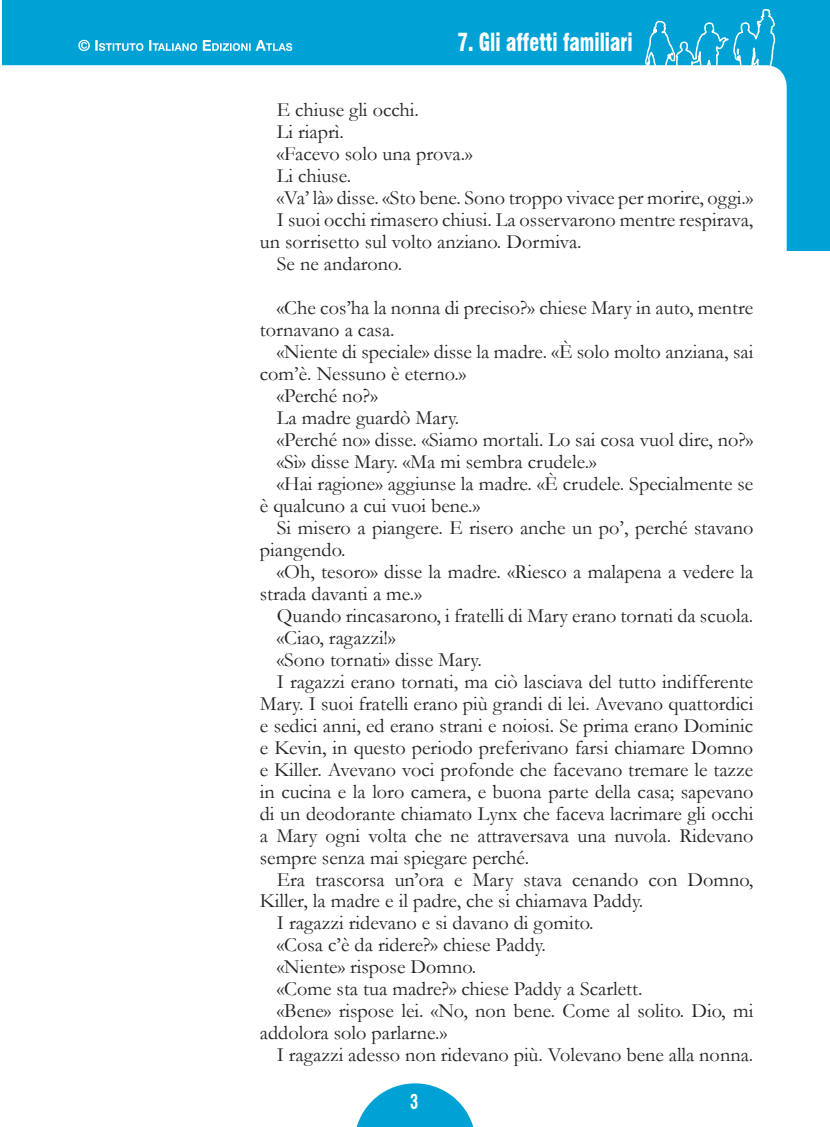
<style>
.page{position:relative;width:830px;height:1127px;background:#fff}
.page>*{position:absolute;margin:0;border:0;box-sizing:border-box;transform-origin:0 0}
.t1{font:900 condensed 24.3px "Swiss 721 BT";color:#fff;scale:.82 1}
.t2{font:20.25px/21.9px "Garamond";color:#231f20}
.t3{font:700 condensed 19.8px "Swiss 721 BT";color:#fff;scale:.82 1}
</style>
<div class="page">
<div style="left:2px;top:0;width:827px;height:251px;background:#00a2d5"></div>
<div style="left:2px;top:65px;width:784px;height:186px;background:#fff"></div>
<svg style="left:643px;top:9px;width:132px;height:90px"></svg>
<svg style="left:356px;top:1083px;width:118px;height:44px"></svg>
<svg style="left:78px;top:40px;width:214px;height:11px"></svg>
<p class="t1" style="left:457px;top:28px;width:215px">7. Gli affetti familiari</p>
<p class="t2" style="left:277px;top:99px;width:144px">E chiuse gli occhi.</p>
<p class="t2" style="left:277px;top:120px;width:69px">Li riaprì.</p>
<p class="t2" style="left:277px;top:142px;width:197px">«Facevo solo una prova.»</p>
<p class="t2" style="left:277px;top:164px;width:76px">Li chiuse.</p>
<p class="t2" style="left:277px;top:186px;width:478px">«Va’ là» disse. «Sto bene. Sono troppo vivace per morire, oggi.»</p>
<p class="t2" style="left:277px;top:208px;width:478px">I suoi occhi rimasero chiusi. La osservarono mentre respirava,</p>
<p class="t2" style="left:260px;top:230px;width:323px">un sorrisetto sul volto anziano. Dormiva.</p>
<p class="t2" style="left:277px;top:252px;width:127px">Se ne andarono.</p>
<p class="t2" style="left:260px;top:296px;width:495px;text-indent:17px">«Che cos’ha la nonna di preciso?» chiese Mary in auto, mentre tornavano a casa.</p>
<p class="t2" style="left:277px;top:340px;width:478px">«Niente di speciale» disse la madre. «È solo molto anziana, sai</p>
<p class="t2" style="left:260px;top:362px;width:208px">com’è. Nessuno è eterno.»</p>
<p class="t2" style="left:277px;top:384px;width:102px">«Perché no?»</p>
<p class="t2" style="left:277px;top:406px;width:184px">La madre guardò Mary.</p>
<p class="t2" style="left:277px;top:428px;width:478px">«Perché no» disse. «Siamo mortali. Lo sai cosa vuol dire, no?»</p>
<p class="t2" style="left:277px;top:450px;width:321px">«Sì» disse Mary. «Ma mi sembra crudele.»</p>
<p class="t2" style="left:277px;top:472px;width:478px">«Hai ragione» aggiunse la madre. «È crudele. Specialmente se</p>
<p class="t2" style="left:260px;top:494px;width:222px">è qualcuno a cui vuoi bene.»</p>
<p class="t2" style="left:277px;top:516px;width:477px">Si misero a piangere. E risero anche un po’, perché stavano</p>
<p class="t2" style="left:260px;top:538px;width:87px">piangendo.</p>
<p class="t2" style="left:277px;top:560px;width:477px">«Oh, tesoro» disse la madre. «Riesco a malapena a vedere la</p>
<p class="t2" style="left:260px;top:582px;width:163px">strada davanti a me.»</p>
<p class="t2" style="left:277px;top:604px;width:478px">Quando rincasarono, i fratelli di Mary erano tornati da scuola.</p>
<p class="t2" style="left:277px;top:626px;width:120px">«Ciao, ragazzi!»</p>
<p class="t2" style="left:277px;top:648px;width:206px">«Sono tornati» disse Mary.</p>
<p class="t2" style="left:277px;top:670px;width:478px">I ragazzi erano tornati, ma ciò lasciava del tutto indifferente</p>
<p class="t2" style="left:260px;top:692px;width:495px">Mary. I suoi fratelli erano più grandi di lei. Avevano quattordici</p>
<p class="t2" style="left:260px;top:714px;width:495px">e sedici anni, ed erano strani e noiosi. Se prima erano Dominic</p>
<p class="t2" style="left:260px;top:736px;width:494px">e Kevin, in questo periodo preferivano farsi chiamare Domno</p>
<p class="t2" style="left:260px;top:758px;width:495px">e Killer. Avevano voci profonde che facevano tremare le tazze</p>
<p class="t2" style="left:260px;top:780px;width:494px">in cucina e la loro camera, e buona parte della casa; sapevano</p>
<p class="t2" style="left:260px;top:802px;width:495px">di un deodorante chiamato Lynx che faceva lacrimare gli occhi</p>
<p class="t2" style="left:260px;top:824px;width:494px">a Mary ogni volta che ne attraversava una nuvola. Ridevano</p>
<p class="t2" style="left:260px;top:846px;width:271px">sempre senza mai spiegare perché.</p>
<p class="t2" style="left:277px;top:868px;width:478px">Era trascorsa un’ora e Mary stava cenando con Domno,</p>
<p class="t2" style="left:260px;top:889px;width:385px">Killer, la madre e il padre, che si chiamava Paddy.</p>
<p class="t2" style="left:277px;top:911px;width:318px">I ragazzi ridevano e si davano di gomito.</p>
<p class="t2" style="left:277px;top:933px;width:270px">«Cosa c’è da ridere?» chiese Paddy.</p>
<p class="t2" style="left:277px;top:955px;width:201px">«Niente» rispose Domno.</p>
<p class="t2" style="left:277px;top:977px;width:367px">«Come sta tua madre?» chiese Paddy a Scarlett.</p>
<p class="t2" style="left:277px;top:999px;width:478px">«Bene» rispose lei. «No, non bene. Come al solito. Dio, mi</p>
<p class="t2" style="left:260px;top:1021px;width:189px">addolora solo parlarne.»</p>
<p class="t2" style="left:277px;top:1043px;width:477px">I ragazzi adesso non ridevano più. Volevano bene alla nonna.</p>
<p class="t3" style="left:410px;top:1090px;width:11px">3</p>
</div>
